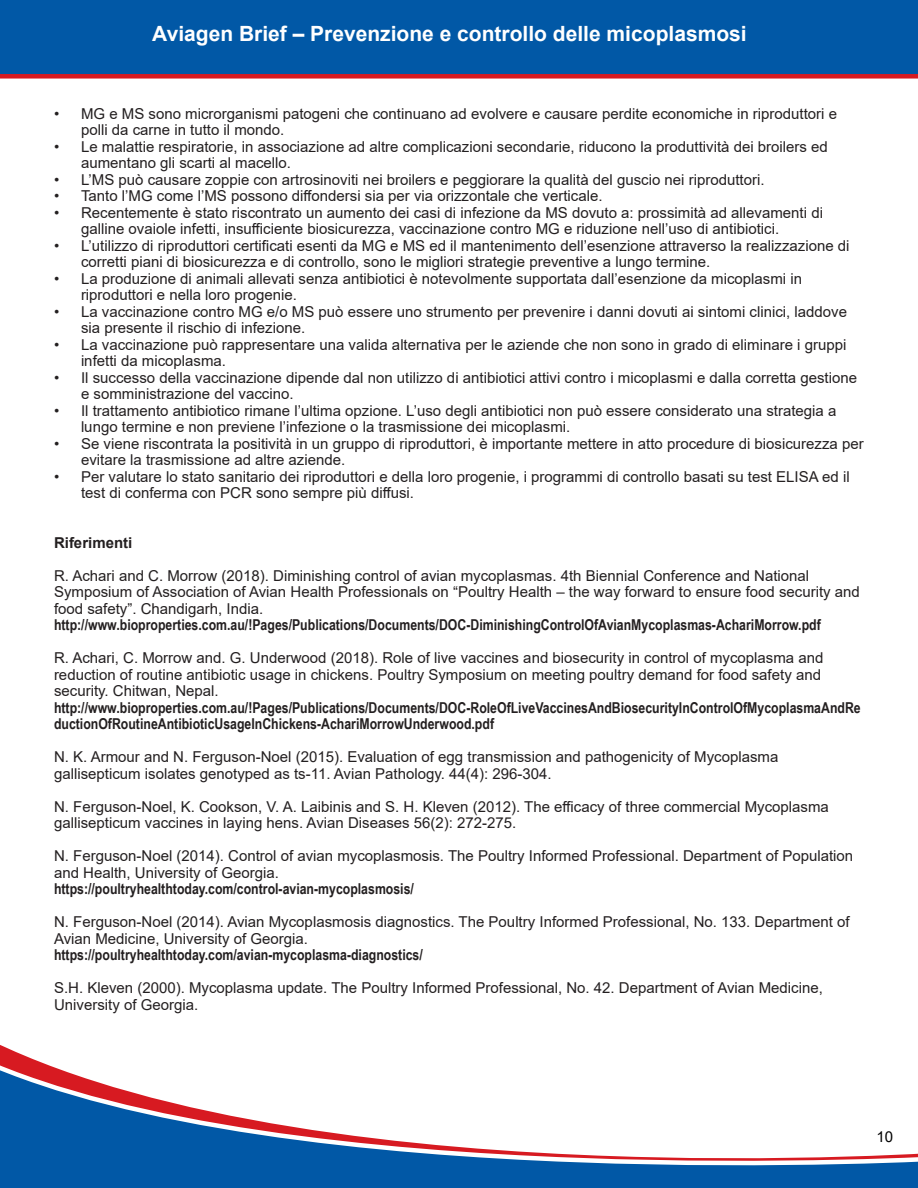
<style>
.page{position:relative;width:918px;height:1188px;background:#fff}
.page>*{position:absolute;margin:0;border:0;box-sizing:border-box;transform-origin:0 0}
.t1{font:700 21px "Arial";color:#fff}
.t2{font:15px/16.5px "Arial";color:#231f20}
.t3{font:700 15px/16.5px "Arial Narrow";color:#231f20}
.t4{font:700 15px "Arial";color:#231f20}
.t5{font:15px "Arial";color:#000}
</style>
<div class="page">
<svg style="left:0;top:1051px;width:918px;height:137px"></svg>
<svg style="left:0;top:0;width:918px;height:79px;background:#14549b"></svg>
<div style="left:180px;top:27px;width:569px;height:36px;background:#0158a6;border-radius:18px"></div>
<div style="left:178px;top:25px;width:573px;height:39px;border:1px solid #0158a6;border-radius:19px"></div>
<div style="left:180px;top:27px;width:569px;height:35px;border:1px solid #0158a6;border-radius:17px"></div>
<h1 class="t1" style="left:152px;top:18px;width:596px">Aviagen Brief – Prevenzione e controllo delle micoplasmosi</h1>
<p class="t2" style="left:81px;top:105px;width:758px;text-indent:-27px">• MG e MS sono microrganismi patogeni che continuano ad evolvere e causare perdite economiche in riproduttori e polli da carne in tutto il mondo.</p>
<p class="t2" style="left:81px;top:138px;width:748px;text-indent:-27px">• Le malattie respiratorie, in associazione ad altre complicazioni secondarie, riducono la produttività dei broilers ed aumentano gli scarti al macello.</p>
<p class="t2" style="left:54px;top:171px;width:712px">• L’MS può causare zoppie con artrosinoviti nei broilers e peggiorare la qualità del guscio nei riproduttori.</p>
<p class="t2" style="left:54px;top:188px;width:550px">• Tanto l’MG come l’MS possono diffondersi sia per via orizzontale che verticale.</p>
<p class="t2" style="left:81px;top:204px;width:744px;text-indent:-27px">• Recentemente è stato riscontrato un aumento dei casi di infezione da MS dovuto a: prossimità ad allevamenti di galline ovaiole infetti, insufficiente biosicurezza, vaccinazione contro MG e riduzione nell’uso di antibiotici.</p>
<p class="t2" style="left:81px;top:237px;width:770px;text-indent:-27px">• L’utilizzo di riproduttori certificati esenti da MG e MS ed il mantenimento dell’esenzione attraverso la realizzazione di corretti piani di biosicurezza e di controllo, sono le migliori strategie preventive a lungo termine.</p>
<p class="t2" style="left:81px;top:270px;width:723px;text-indent:-27px">• La produzione di animali allevati senza antibiotici è notevolmente supportata dall’esenzione da micoplasmi in riproduttori e nella loro progenie.</p>
<p class="t2" style="left:81px;top:303px;width:768px;text-indent:-27px">• La vaccinazione contro MG e/o MS può essere uno strumento per prevenire i danni dovuti ai sintomi clinici, laddove sia presente il rischio di infezione.</p>
<p class="t2" style="left:81px;top:336px;width:767px;text-indent:-27px">• La vaccinazione può rappresentare una valida alternativa per le aziende che non sono in grado di eliminare i gruppi infetti da micoplasma.</p>
<p class="t2" style="left:81px;top:369px;width:778px;text-indent:-27px">• Il successo della vaccinazione dipende dal non utilizzo di antibiotici attivi contro i micoplasmi e dalla corretta gestione e somministrazione del vaccino.</p>
<p class="t2" style="left:81px;top:402px;width:757px;text-indent:-27px">• Il trattamento antibiotico rimane l’ultima opzione. L’uso degli antibiotici non può essere considerato una strategia a lungo termine e non previene l’infezione o la trasmissione dei micoplasmi.</p>
<p class="t2" style="left:81px;top:435px;width:784px;text-indent:-27px">• Se viene riscontrata la positività in un gruppo di riproduttori, è importante mettere in atto procedure di biosicurezza per evitare la trasmissione ad altre aziende.</p>
<p class="t2" style="left:81px;top:468px;width:770px;text-indent:-27px">• Per valutare lo stato sanitario dei riproduttori e della loro progenie, i programmi di controllo basati su test ELISA ed il test di conferma con PCR sono sempre più diffusi.</p>
<p class="t4" style="left:54px;top:532px;width:80px">Riferimenti</p>
<p class="t2" style="left:54px;top:567px;width:807px">R. Achari and C. Morrow (2018). Diminishing control of avian mycoplasmas. 4th Biennial Conference and National<br>Symposium of Association of Avian Health Professionals on “Poultry Health – the way forward to ensure food security and food safety”. Chandigarh, India.</p>
<p class="t3" style="left:54px;top:616px;width:768px">http://www.bioproperties.com.au/!Pages/Publications/Documents/DOC-DiminishingControlOfAvianMycoplasmas-AchariMorrow.pdf</p>
<p class="t2" style="left:54px;top:650px;width:771px">R. Achari, C. Morrow and. G. Underwood (2018). Role of live vaccines and biosecurity in control of mycoplasma and reduction of routine antibiotic usage in chickens. Poultry Symposium on meeting poultry demand for food safety and security. Chitwan, Nepal.</p>
<p class="t3" style="left:54px;top:699px;width:808px">http://www.bioproperties.com.au/!Pages/Publications/Documents/DOC-RoleOfLiveVaccinesAndBiosecurityInControlOfMycoplasmaAndRe ductionOfRoutineAntibioticUsageInChickens-AchariMorrowUnderwood.pdf</p>
<p class="t2" style="left:54px;top:749px;width:726px">N. K. Armour and N. Ferguson-Noel (2015). Evaluation of egg transmission and pathogenicity of Mycoplasma gallisepticum isolates genotyped as ts-11. Avian Pathology. 44(4): 296-304.</p>
<p class="t2" style="left:54px;top:798px;width:776px">N. Ferguson-Noel, K. Cookson, V. A. Laibinis and S. H. Kleven (2012). The efficacy of three commercial Mycoplasma gallisepticum vaccines in laying hens. Avian Diseases 56(2): 272-275.</p>
<p class="t2" style="left:54px;top:848px;width:801px">N. Ferguson-Noel (2014). Control of avian mycoplasmosis. The Poultry Informed Professional. Department of Population and Health, University of Georgia.</p>
<p class="t3" style="left:54px;top:880px;width:361px">https://poultryhealthtoday.com/control-avian-mycoplasmosis/</p>
<p class="t2" style="left:54px;top:914px;width:797px">N. Ferguson-Noel (2014). Avian Mycoplasmosis diagnostics. The Poultry Informed Professional, No. 133. Department of<br>Avian Medicine, University of Georgia.</p>
<p class="t3" style="left:54px;top:946px;width:370px">https://poultryhealthtoday.com/avian-mycoplasma-diagnostics/</p>
<p class="t2" style="left:54px;top:980px;width:770px">S.H. Kleven (2000). Mycoplasma update. The Poultry Informed Professional, No. 42. Department of Avian Medicine,<br>University of Georgia.</p>
<p class="t5" style="left:877px;top:1126px;width:18px">10</p>
</div>
